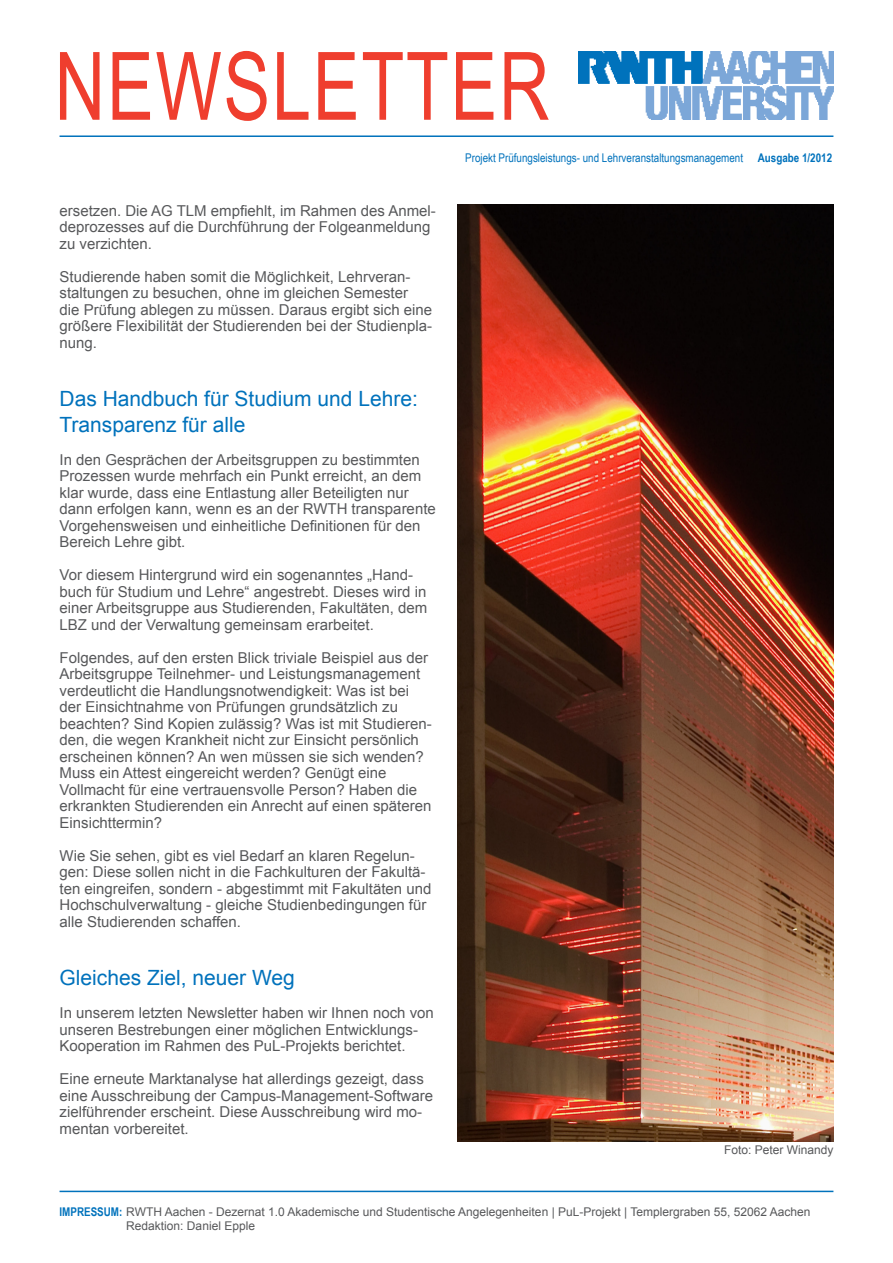
<style>
.page{position:relative;width:893px;height:1263px;background:#fff}
.page>*{position:absolute;margin:0;border:0;box-sizing:border-box;transform-origin:0 0}
.NEWSLETTER{font:94.5px "Arial";letter-spacing:.025em;color:#ef3e2e;scale:.74 1}
.ZwischenüberschriftB{font:21px/25.5px "Arial";color:#0072bc}
.Fließtext{font:15px/16.5px "Arial";color:#57585a}
.ImpressumSchwarz{font:12px "Arial";color:#57585a}
.Informationszeile{font:12px "Arial Narrow";color:#0072bc}
.Fließtext-2{font:12px "Arial";color:#57585a}
.Informationszeile__A{font:700 12px "Arial Narrow";color:#0072bc}
.s1{font-family:"Arial Narrow";font-weight:700;color:#0072bc}
</style>
<div class="page">
<img style="left:578px;top:51px;width:255px;height:69px">
<hr style="left:60px;top:135px;width:773px;height:2px;background:#0072bc">
<hr style="left:60px;top:1191px;width:773px;height:1px;background:#0072bc">
<img style="left:457px;top:205px;width:376px;height:936px">
<p class="NEWSLETTER" style="left:55px;top:25px;width:670px">NEWSLETTER</p>
<p class="Informationszeile" style="left:465px;top:149px;width:279px">Projekt Prüfungsleistungs- und Lehrveranstaltungsmanagement</p>
<p class="Informationszeile__A" style="left:758px;top:149px;width:76px">Ausgabe 1/2012</p>
<p class="Fließtext" style="left:60px;top:202px;width:378px">ersetzen. Die AG TLM empfiehlt, im Rahmen des Anmel&shy;deprozesses auf die Durchführung der Folgeanmeldung zu verzichten.</p>
<p class="Fließtext" style="left:60px;top:268px;width:374px">Studierende haben somit die Möglichkeit, Lehrveran&shy;staltungen zu besuchen, ohne im gleichen Semester<br>die Prüfung ablegen zu müssen. Daraus ergibt sich eine größere Flexibilität der Studierenden bei der Studienpla&shy;nung.</p>
<p class="ZwischenüberschriftB" style="left:60px;top:386px;width:360px">Das Handbuch für Studium und Lehre:<br>Transparenz für alle</p>
<p class="Fließtext" style="left:60px;top:451px;width:378px">In den Gesprächen der Arbeitsgruppen zu bestimmten Prozessen wurde mehrfach ein Punkt erreicht, an dem klar wurde, dass eine Entlastung aller Beteiligten nur dann erfolgen kann, wenn es an der RWTH transparente Vorgehensweisen und einheitliche Definitionen für den Bereich Lehre gibt.</p>
<p class="Fließtext" style="left:60px;top:567px;width:369px">Vor diesem Hintergrund wird ein sogenanntes „Hand&shy;buch für Studium und Lehre“ angestrebt. Dieses wird in einer Arbeitsgruppe aus Studierenden, Fakultäten, dem LBZ und der Verwaltung gemeinsam erarbeitet.</p>
<p class="Fließtext" style="left:60px;top:649px;width:374px">Folgendes, auf den ersten Blick triviale Beispiel aus der Arbeitsgruppe Teilnehmer- und Leistungsmanagement verdeutlicht die Handlungsnotwendigkeit: Was ist bei der Einsichtnahme von Prüfungen grundsätzlich zu beachten? Sind Kopien zulässig? Was ist mit Studieren&shy;den, die wegen Krankheit nicht zur Einsicht persönlich erscheinen können? An wen müssen sie sich wenden?<br>Muss ein Attest eingereicht werden? Genügt eine Vollmacht für eine vertrauensvolle Person? Haben die erkrankten Studierenden ein Anrecht auf einen späteren Einsichttermin?</p>
<p class="Fließtext" style="left:60px;top:847px;width:373px">Wie Sie sehen, gibt es viel Bedarf an klaren Regelun&shy;gen: Diese sollen nicht in die Fachkulturen der Fakultä&shy;ten eingreifen, sondern - abgestimmt mit Fakultäten und Hochschulverwaltung - gleiche Studienbedingungen für alle Studierenden schaffen.</p>
<p class="ZwischenüberschriftB" style="left:60px;top:965px;width:237px">Gleiches Ziel, neuer Weg</p>
<p class="Fließtext" style="left:60px;top:1005px;width:376px">In unserem letzten Newsletter haben wir Ihnen noch von unseren Bestrebungen einer möglichen Entwicklungs-<br>Kooperation im Rahmen des PuL-Projekts berichtet.</p>
<p class="Fließtext" style="left:60px;top:1071px;width:375px">Eine erneute Marktanalyse hat allerdings gezeigt, dass eine Ausschreibung der Campus-Management-Software zielführender erscheint. Diese Ausschreibung wird mo&shy;mentan vorbereitet.</p>
<p class="Fließtext-2" style="left:724px;top:1141px;width:111px">Foto: Peter Winandy</p>
<p class="ImpressumSchwarz" style="left:60px;top:1204px;width:752px"><span class="s1">IMPRESSUM:</span> RWTH Aachen - Dezernat 1.0 Akademische und Studentische Angelegenheiten | PuL-Projekt | Templergraben 55, 52062 Aachen</p>
<p class="ImpressumSchwarz" style="left:126px;top:1218px;width:130px">Redaktion: Daniel Epple</p>
</div>
